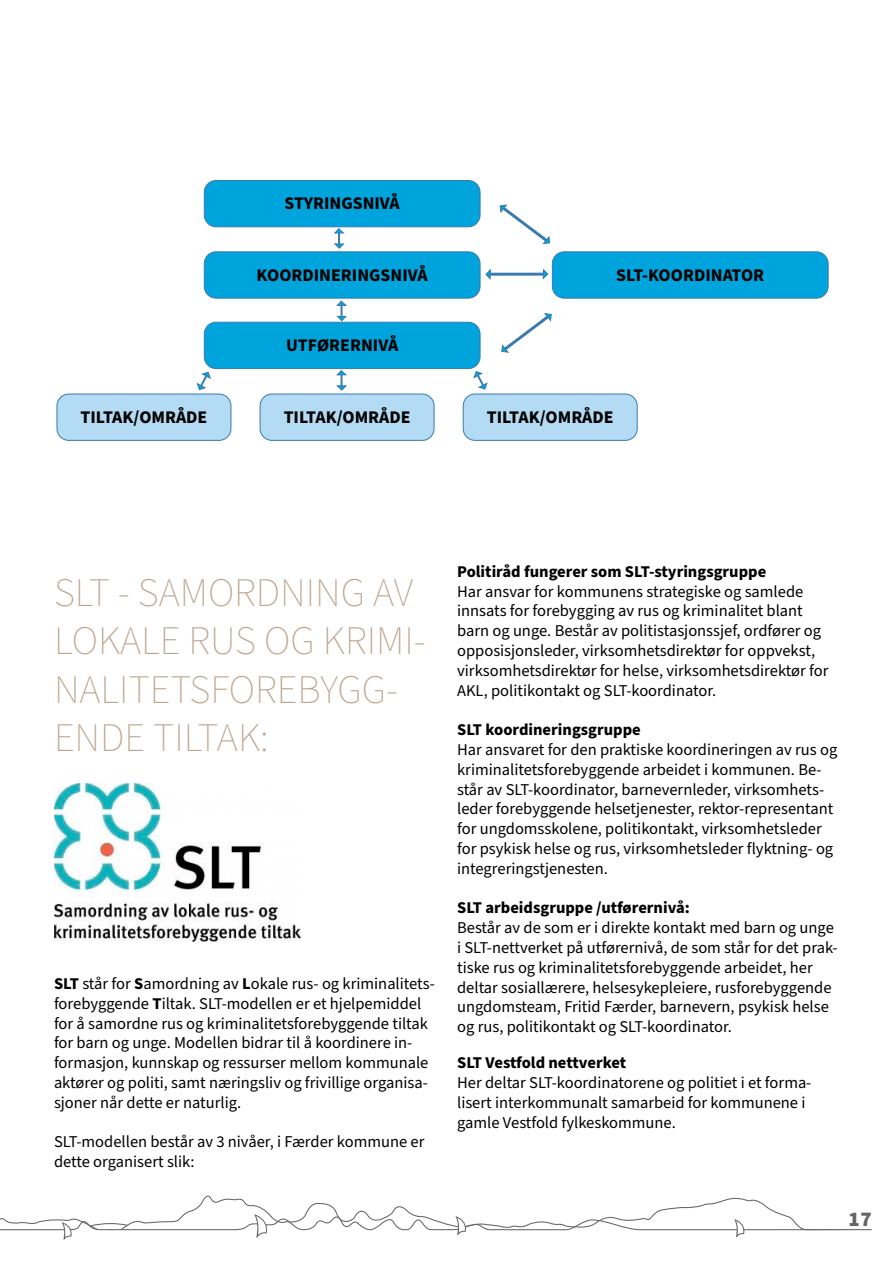
<style>
.page{position:relative;width:893px;height:1263px;background:#fff}
.page>*{position:absolute;margin:0;border:0;box-sizing:border-box;transform-origin:0 0}
.t1{font:200 40.5px/48.6px "Source Sans Pro";color:#bda691}
.t2{font:900 21px "Source Sans Pro";color:#666566}
.t3{font:700 17.85px "Source Sans Pro";color:#000}
.t4{font:16.5px/19.8px "Source Sans Pro";color:#000}
.t5{font:700 16.5px "Source Sans Pro";color:#000}
.s1{font-weight:700}
</style>
<div class="page">
<svg style="left:0;top:1195px;width:872px;height:45px"></svg>
<img style="left:54px;top:783px;width:246px;height:158px">
<div style="left:204px;top:180px;width:276px;height:47px;background:#00a4dc;border-radius:12px"></div>
<div style="left:204px;top:180px;width:277px;height:47px;border:1px solid #397ab1;border-radius:12px"></div>
<div style="left:204px;top:252px;width:276px;height:46px;background:#00a4dc;border-radius:12px"></div>
<div style="left:204px;top:251px;width:277px;height:48px;border:1px solid #397ab1;border-radius:12px"></div>
<div style="left:204px;top:322px;width:276px;height:47px;background:#00a4dc;border-radius:12px"></div>
<div style="left:204px;top:322px;width:277px;height:47px;border:1px solid #397ab1;border-radius:12px"></div>
<div style="left:552px;top:252px;width:276px;height:46px;background:#00a4dc;border-radius:12px"></div>
<div style="left:552px;top:251px;width:277px;height:48px;border:1px solid #397ab1;border-radius:12px"></div>
<div style="left:57px;top:394px;width:174px;height:46px;background:#b3dbf4;border-radius:12px"></div>
<div style="left:56px;top:393px;width:175px;height:48px;border:1px solid #397ab1;border-radius:12px"></div>
<div style="left:260px;top:394px;width:174px;height:46px;background:#b3dbf4;border-radius:12px"></div>
<div style="left:260px;top:393px;width:175px;height:48px;border:1px solid #397ab1;border-radius:12px"></div>
<div style="left:463px;top:394px;width:174px;height:46px;background:#b3dbf4;border-radius:12px"></div>
<div style="left:463px;top:393px;width:175px;height:48px;border:1px solid #397ab1;border-radius:12px"></div>
<svg style="left:499px;top:204px;width:52px;height:41px"></svg>
<svg style="left:501px;top:313px;width:51px;height:40px"></svg>
<hr style="left:490px;top:273px;width:54px;height:3px;background:#397ab1">
<svg style="left:485px;top:269px;width:6px;height:11px"></svg>
<svg style="left:542px;top:268px;width:7px;height:12px"></svg>
<svg style="left:335px;top:300px;width:13px;height:22px"></svg>
<svg style="left:332px;top:227px;width:14px;height:22px"></svg>
<svg style="left:335px;top:369px;width:13px;height:22px"></svg>
<svg style="left:196px;top:371px;width:15px;height:20px"></svg>
<svg style="left:473px;top:371px;width:15px;height:19px"></svg>
<p class="t3" style="left:284px;top:191px;width:117px">STYRINGSNIVÅ</p>
<p class="t3" style="left:257px;top:263px;width:173px">KOORDINERINGSNIVÅ</p>
<p class="t3" style="left:286px;top:333px;width:114px">UTFØRERNIVÅ</p>
<p class="t3" style="left:616px;top:263px;width:149px">SLT-KOORDINATOR</p>
<p class="t3" style="left:81px;top:405px;width:128px">TILTAK/OMRÅDE</p>
<p class="t3" style="left:284px;top:405px;width:128px">TILTAK/OMRÅDE</p>
<p class="t3" style="left:487px;top:405px;width:128px">TILTAK/OMRÅDE</p>
<p class="t1" style="left:54px;top:569px;width:373px">SLT - SAMORDNING AV<br>LOKALE RUS OG KRIMI-<br>NALITETSFOREBYGG-</p>
<p class="t1" style="left:54px;top:715px;width:216px">ENDE TILTAK:</p>
<p class="t4" style="left:54px;top:974px;width:382px"><span class="s1">SLT</span> står for <span class="s1">S</span>amordning av <span class="s1">L</span>okale rus- og kriminalitets&shy;forebyggende <span class="s1">T</span>iltak. SLT-modellen er et hjelpemiddel for å samordne rus og kriminalitetsforebyggende tiltak for barn og unge. Modellen bidrar til å koordinere in&shy;formasjon, kunnskap og ressurser mellom kommunale aktører og politi, samt næringsliv og frivillige organisa&shy;sjoner når dette er naturlig.</p>
<p class="t4" style="left:54px;top:1132px;width:372px">SLT-modellen består av 3 nivåer, i Færder kommune er dette organisert slik:</p>
<p class="t5" style="left:457px;top:560px;width:311px">Politiråd fungerer som SLT-styringsgruppe</p>
<p class="t4" style="left:457px;top:582px;width:373px">Har ansvar for kommunens strategiske og samlede innsats for forebygging av rus og kriminalitet blant barn og unge. Består av politistasjonssjef, ordfører og opposisjonsleder, virksomhetsdirektør for oppvekst, virksomhetsdirektør for helse, virksomhetsdirektør for AKL, politikontakt og SLT-koordinator.</p>
<p class="t5" style="left:457px;top:718px;width:185px">SLT koordineringsgruppe</p>
<p class="t4" style="left:457px;top:740px;width:382px">Har ansvaret for den praktiske koordineringen av rus og kriminalitetsforebyggende arbeidet i kommunen. Be&shy;står av SLT-koordinator, barnevernleder, virksomhets&shy;leder forebyggende helsetjenester, rektor-representant for ungdomsskolene, politikontakt, virksomhetsleder for psykisk helse og rus, virksomhetsleder flyktning- og integreringstjenesten.</p>
<p class="t5" style="left:457px;top:897px;width:234px">SLT arbeidsgruppe /utførernivå:</p>
<p class="t4" style="left:457px;top:918px;width:382px">Består av de som er i direkte kontakt med barn og unge i SLT-nettverket på utførernivå, de som står for det prak&shy;tiske rus og kriminalitetsforebyggende arbeidet, her deltar sosiallærere, helsesykepleiere, rusforebyggende ungdomsteam, Fritid Færder, barnevern, psykisk helse og rus, politikontakt og SLT-koordinator.</p>
<p class="t5" style="left:457px;top:1051px;width:171px">SLT Vestfold nettverket</p>
<p class="t4" style="left:457px;top:1073px;width:356px">Her deltar SLT-koordinatorene og politiet i et forma&shy;lisert interkommunalt samarbeid for kommunene i gamle Vestfold fylkeskommune.</p>
<p class="t2" style="left:848px;top:1204px;width:25px">17</p>
</div>
